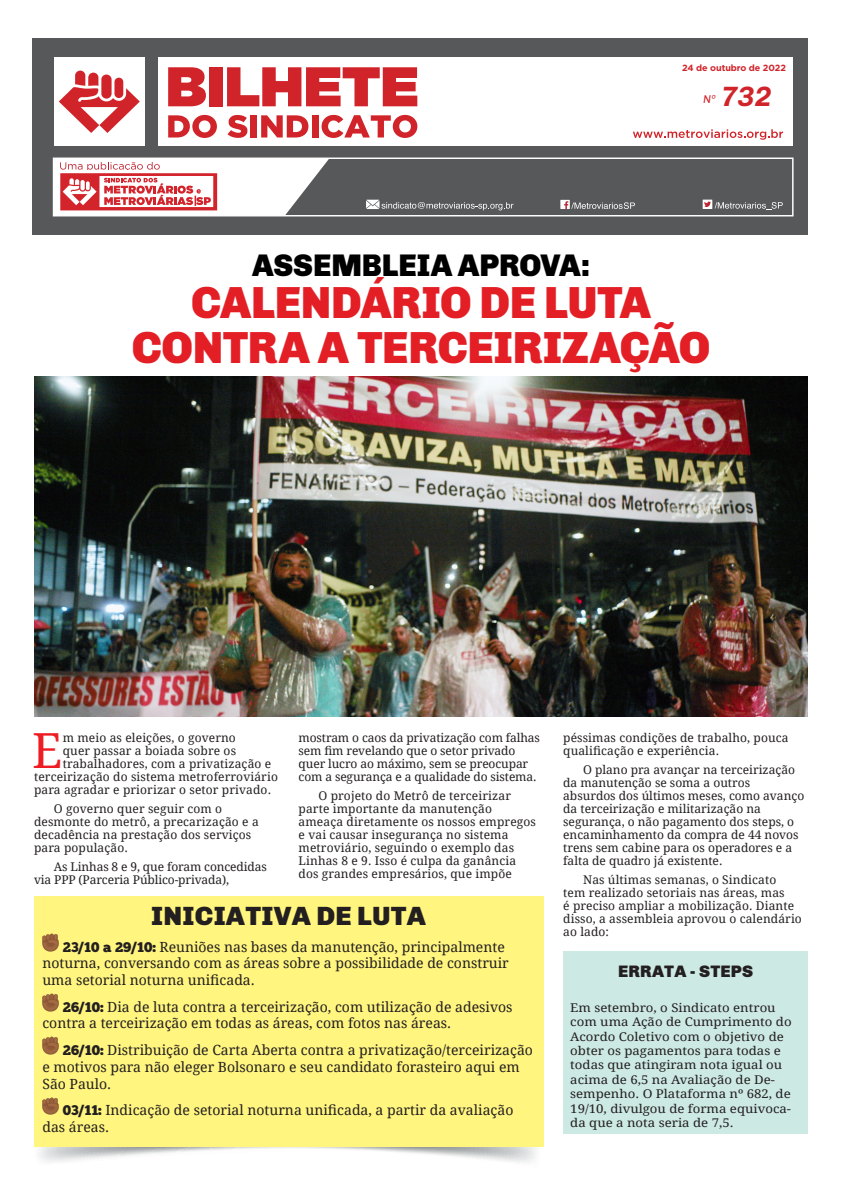
<style>
.page{position:relative;width:842px;height:1191px;background:#fff}
.page>*{position:absolute;margin:0;border:0;box-sizing:border-box;transform-origin:0 0}
.CAPITULAR_DE_3{font:48.4px "Droid Serif";color:#ee1d23}
.TITULO{font:900 46px/45px "Chivo";letter-spacing:-.01em;color:#e41e25;text-align:center;scale:.96 1}
.CARTOLA{font:900 32px "Chivo";letter-spacing:-.005em;color:#000;scale:.96 1}
.t1{font:italic 700 28px "Chivo";color:#d1232a}
.INTERTITULO{font:900 27px "Chivo";letter-spacing:.01em;color:#231f20}
.INTERTITULO-2{font:900 17px "Chivo";letter-spacing:.01em;color:#231f20}
.TEXTO{font:14px/16.8px "Droid Serif";color:#231f20}
.TEXTO-2{font:12px/13px "Droid Serif";color:#231f20}
.TEXTO-3{font:12px/14.4px "Droid Serif";color:#231f20;scale:1.1 1}
.CAPITULAR_DE_3-2{font:12px "Droid Serif";letter-spacing:.01em;color:#231f20}
.t2{font:italic 11.6px "Chivo";color:#d1232a}
.t3{font:700 9px "Gotham";letter-spacing:-.01em;color:#d1232a}
.s1{font-family:"Chunk Five"}
</style>
<div class="page">
<img style="left:34px;top:376px;width:774px;height:340px">
<svg style="left:34px;top:1146px;width:507px;height:17px"></svg>
<div style="left:34px;top:896px;width:509px;height:250px;background:#fff57f"></div>
<img style="left:42px;top:933px;width:17px;height:18px">
<img style="left:42px;top:993px;width:17px;height:18px">
<img style="left:42px;top:1037px;width:17px;height:17px">
<img style="left:42px;top:1097px;width:17px;height:17px">
<div style="left:32px;top:38px;width:776px;height:197px;background:#57585a"></div>
<div style="left:158px;top:57px;width:635px;height:88px;background:#fff"></div>
<div style="left:54px;top:57px;width:91px;height:88px;background:#fff"></div>
<svg style="left:59px;top:71px;width:81px;height:62px"></svg>
<div style="left:53px;top:157px;width:740px;height:59px;border:1px solid #fff"></div>
<svg style="left:168px;top:67px;width:38px;height:39px"></svg>
<div style="left:209px;top:67px;width:13px;height:39px;background:#d1232a"></div>
<svg style="left:227px;top:67px;width:190px;height:39px"></svg>
<svg style="left:168px;top:115px;width:49px;height:23px"></svg>
<svg style="left:228px;top:115px;width:19px;height:23px"></svg>
<div style="left:251px;top:115px;width:6px;height:22px;background:#d1232a"></div>
<svg style="left:261px;top:115px;width:47px;height:22px"></svg>
<div style="left:312px;top:115px;width:6px;height:22px;background:#d1232a"></div>
<svg style="left:322px;top:115px;width:95px;height:23px"></svg>
<div style="left:560px;top:200px;width:10px;height:9px;background:#fff"></div>
<svg style="left:703px;top:200px;width:9px;height:9px"></svg>
<svg style="left:704px;top:202px;width:79px;height:8px"></svg>
<svg style="left:366px;top:200px;width:147px;height:10px"></svg>
<svg style="left:633px;top:129px;width:150px;height:11px"></svg>
<svg style="left:564px;top:201px;width:71px;height:8px"></svg>
<svg style="left:54px;top:159px;width:275px;height:56px;background:#e7c2c4"></svg>
<div style="left:563px;top:951px;width:245px;height:183px;background:#cde9e4"></div>
<p class="t3" style="left:682px;top:62px;width:105px">24 de outubro de 2022</p>
<p class="t2" style="left:703px;top:92px;width:14px">Nº</p>
<p class="t1" style="left:721px;top:79px;width:52px">732</p>
<p class="CARTOLA" style="left:252px;top:246px;width:354px">ASSEMBLEIA APROVA:</p>
<p class="TITULO" style="left:132px;top:279px;width:604px">CALENDÁRIO DE LUTA<br>CONTRA A TERCEIRIZAÇÃO</p>
<p class="CAPITULAR_DE_3" style="left:32px;top:717px;width:32px">E</p>
<p class="CAPITULAR_DE_3-2" style="left:63px;top:729px;width:175px">m meio as eleições, o governo</p>
<p class="CAPITULAR_DE_3-2" style="left:63px;top:742px;width:175px">quer passar a boiada sobre os</p>
<p class="CAPITULAR_DE_3-2" style="left:63px;top:755px;width:210px">trabalhadores, com a privatização e</p>
<p class="CAPITULAR_DE_3-2" style="left:34px;top:768px;width:245px">terceirização do sistema metroferroviário</p>
<p class="CAPITULAR_DE_3-2" style="left:34px;top:781px;width:239px">para agradar e priorizar o setor privado.</p>
<p class="TEXTO-2" style="left:34px;top:802px;width:226px;text-indent:20px">O governo quer seguir com o desmonte do metrô, a precarização e a decadência na prestação dos serviços para população.</p>
<p class="TEXTO-2" style="left:34px;top:859px;width:234px;text-indent:20px">As Linhas 8 e 9, que foram concedidas via PPP (Parceria Público-privada),</p>
<p class="TEXTO-2" style="left:299px;top:731px;width:243px">mostram o caos da privatização com falhas sem fim revelando que o setor privado quer lucro ao máximo, sem se preocupar com a segurança e a qualidade do sistema.</p>
<p class="TEXTO-2" style="left:299px;top:789px;width:239px;text-indent:20px">O projeto do Metrô de terceirizar parte importante da manutenção ameaça diretamente os nossos empregos e vai causar insegurança no sistema metroviário, seguindo o exemplo das Linhas 8 e 9. Isso é culpa da ganância dos grandes empresários, que impõe</p>
<p class="INTERTITULO" style="left:151px;top:899px;width:276px">INICIATIVA DE LUTA</p>
<p class="TEXTO" style="left:42px;top:937px;width:468px;text-indent:20px"><span class="s1">23/10 a 29/10:</span> Reuniões nas bases da manutenção, principalmente noturna, conversando com as áreas sobre a possibilidade de construir uma setorial noturna unificada.</p>
<p class="TEXTO" style="left:42px;top:997px;width:472px;text-indent:20px"><span class="s1">26/10:</span> Dia de luta contra a terceirização, com utilização de adesivos contra a terceirização em todas as áreas, com fotos nas áreas.</p>
<p class="TEXTO" style="left:42px;top:1041px;width:492px;text-indent:20px"><span class="s1">26/10:</span> Distribuição de Carta Aberta contra a privatização/terceirização e motivos para não eleger Bolsonaro e seu candidato forasteiro aqui em<br>São Paulo.</p>
<p class="TEXTO" style="left:42px;top:1101px;width:472px;text-indent:20px"><span class="s1">03/11:</span> Indicação de setorial noturna unificada, a partir da avaliação das áreas.</p>
<p class="TEXTO-2" style="left:563px;top:731px;width:227px">péssimas condições de trabalho, pouca qualificação e experiência.</p>
<p class="TEXTO-2" style="left:563px;top:763px;width:243px;text-indent:20px">O plano pra avançar na terceirização da manutenção se soma a outros absurdos dos últimos meses, como avanço da terceirização e militarização na segurança, o não pagamento dos steps, o encaminhamento da compra de 44 novos trens sem cabine para os operadores e a falta de quadro já existente.</p>
<p class="TEXTO-2" style="left:563px;top:872px;width:240px;text-indent:20px">Nas últimas semanas, o Sindicato<br>tem realizado setoriais nas áreas, mas<br>é preciso ampliar a mobilização. Diante disso, a assembleia aprovou o calendário ao lado:</p>
<p class="INTERTITULO-2" style="left:618px;top:961px;width:136px">ERRATA - STEPS</p>
<p class="TEXTO-3" style="left:570px;top:1000px;width:203px">Em setembro, o Sindicato entrou com uma Ação de Cumprimento do<br>Acordo Coletivo com o objetivo de obter os pagamentos para todas e todas que atingiram nota igual ou acima de 6,5 na Avaliação de De&shy;sempenho. O Plataforma nº 682, de<br>19/10, divulgou de forma equivoca&shy;da que a nota seria de 7,5.</p>
</div>
